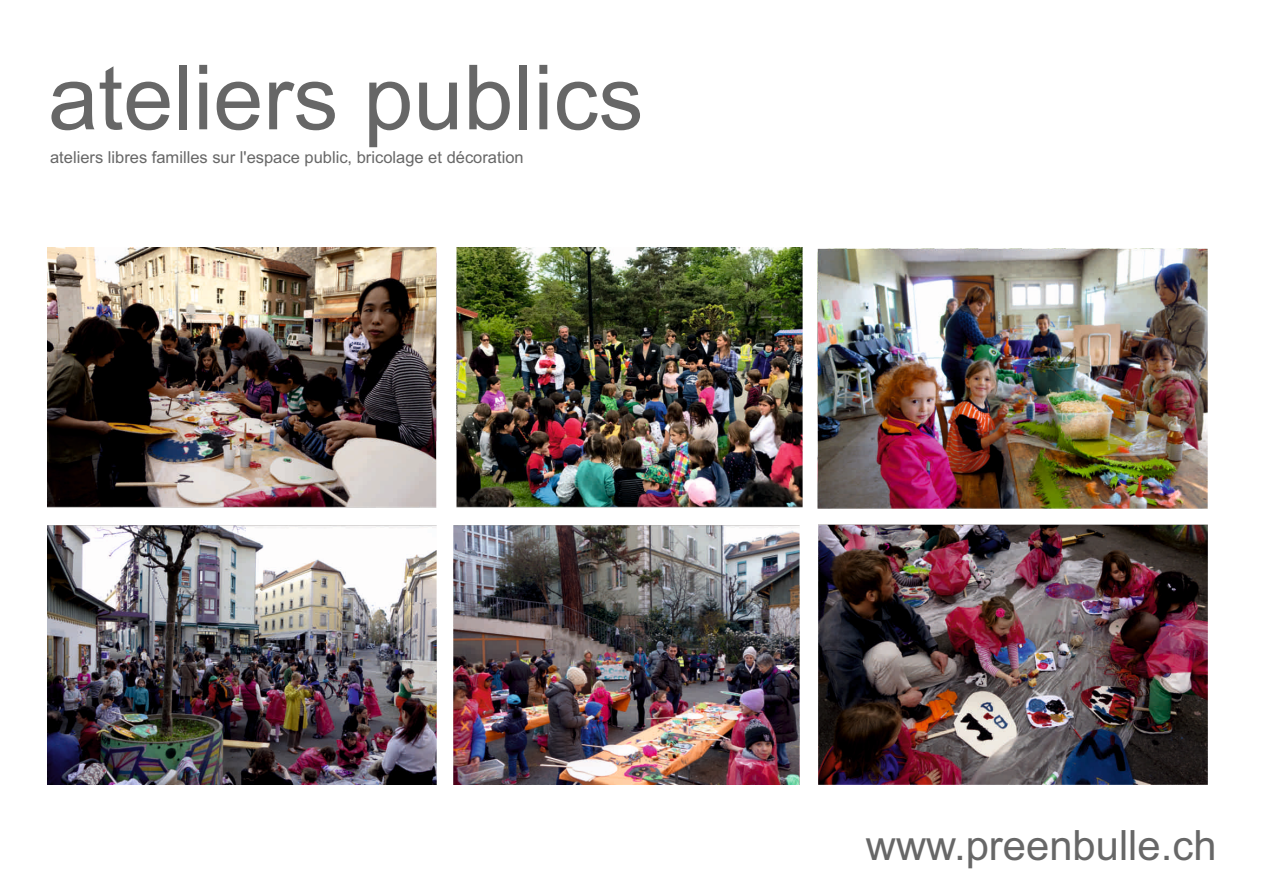
<style>
.page{position:relative;width:1263px;height:893px;background:#fff}
.page>*{position:absolute;margin:0;border:0;box-sizing:border-box;transform-origin:0 0}
.t1{font:90px "Arial";color:#676767}
.t2{font:41.85px "Arial";color:#676767}
.t3{font:16.5px "Arial";color:#676767}
</style>
<div class="page">
<img style="left:48px;top:247px;width:1159px;height:537px">
<h1 class="t1" style="left:48px;top:64px;width:597px">ateliers publics</h1>
<p class="t3" style="left:50px;top:151px;width:475px">ateliers libres familles sur l'espace public, bricolage et décoration</p>
<h2 class="t2" style="left:866px;top:830px;width:352px">www.preenbulle.ch</h2>
</div>
